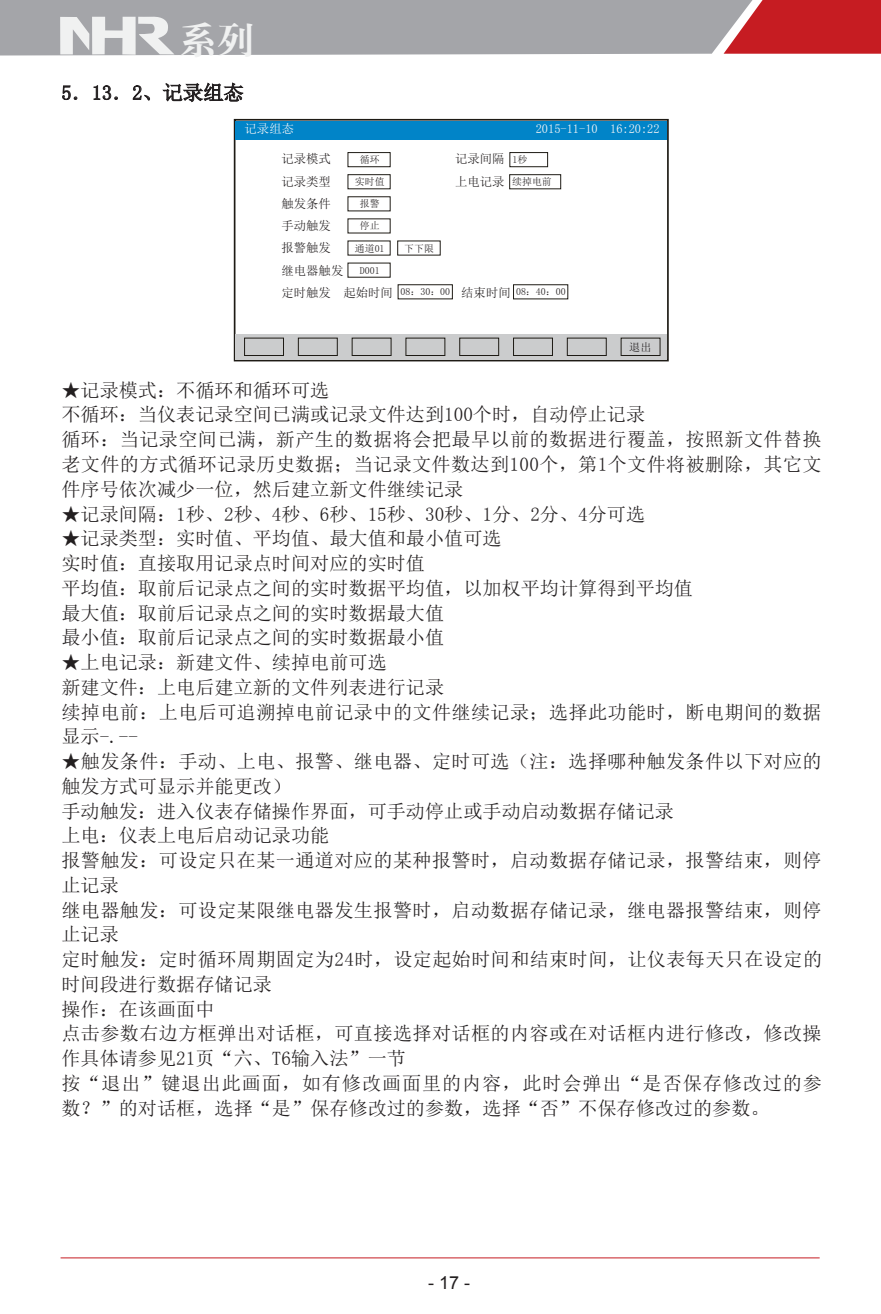
<style>
.page{position:relative;width:881px;height:1314px;background:#fff}
.page>*{position:absolute;margin:0;border:0;box-sizing:border-box;transform-origin:0 0}
.t1{font:38.02px "H Ya 4 gj";color:#f0f1f1}
.t2{font:20.25px "Sim Sun";color:#231f20}
.t3{font:19.12px/24.8px "Sim Sun";letter-spacing:.02em;color:#231f20}
.t4{font:19.12px/24.8px "Sim Sun";color:#231f20}
.t5{font:18px "Arial";color:#231f20}
.t6{font:12.38px/22.3px "Sim Sun";color:#231f20}
.t7{font:12.38px "Sim Sun";color:#fbf8f8}
.t8{font:11.25px "Sim Sun";color:#231f20}
.t9{font:9.9px "Sim Sun";color:#231f20}
</style>
<div class="page">
<svg style="left:0;top:0;width:880px;height:56px;background:#b0989c"></svg>
<hr style="left:61px;top:1257px;width:758px;height:1px;background:#c61c22">
<svg style="left:62px;top:85px;width:15px;height:15px"></svg>
<svg style="left:93px;top:85px;width:25px;height:15px"></svg>
<svg style="left:133px;top:85px;width:17px;height:16px"></svg>
<svg style="left:162px;top:82px;width:82px;height:20px"></svg>
<div style="left:234px;top:119px;width:434px;height:242px;border:2px solid #1e1b15"></div>
<div style="left:235px;top:334px;width:431px;height:25px;background:#cbcccd"></div>
<div style="left:244px;top:338px;width:40px;height:18px;border:1px solid #1e1b15"></div>
<div style="left:235px;top:121px;width:431px;height:18px;background:#0184c8"></div>
<div style="left:298px;top:338px;width:39px;height:18px;border:1px solid #1e1b15"></div>
<div style="left:352px;top:338px;width:39px;height:18px;border:1px solid #1e1b15"></div>
<div style="left:405px;top:338px;width:40px;height:18px;border:1px solid #1e1b15"></div>
<div style="left:459px;top:338px;width:39px;height:18px;border:1px solid #1e1b15"></div>
<div style="left:513px;top:338px;width:39px;height:18px;border:1px solid #1e1b15"></div>
<div style="left:566px;top:338px;width:40px;height:18px;border:1px solid #1e1b15"></div>
<div style="left:620px;top:338px;width:40px;height:18px;border:1px solid #1e1b15"></div>
<div style="left:347px;top:152px;width:43px;height:15px;border:1px solid #1e1b15"></div>
<div style="left:347px;top:174px;width:43px;height:15px;border:1px solid #1e1b15"></div>
<div style="left:509px;top:152px;width:38px;height:15px;border:1px solid #1e1b15"></div>
<div style="left:513px;top:284px;width:55px;height:15px;border:1px solid #1e1b15"></div>
<div style="left:397px;top:284px;width:55px;height:15px;border:1px solid #1e1b15"></div>
<div style="left:509px;top:174px;width:51px;height:15px;border:1px solid #1e1b15"></div>
<h1 class="t1" style="left:178px;top:20px;width:78px">系列</h1>
<p class="t2" style="left:61px;top:82px;width:184px">5．13．2、记录组态</p>
<p class="t7" style="left:244px;top:123px;width:51px">记录组态</p>
<p class="t7" style="left:535px;top:123px;width:125px">2015-11-10 16:20:22</p>
<p class="t6" style="left:281px;top:148px;width:51px">记录模式</p>
<p class="t6" style="left:455px;top:148px;width:51px">记录间隔</p>
<p class="t6" style="left:281px;top:170px;width:51px">记录类型</p>
<p class="t6" style="left:455px;top:170px;width:51px">上电记录</p>
<p class="t6" style="left:281px;top:192px;width:113px">触发条件<br>手动触发<br>报警触发<br>继电器触发<br>定时触发 起始时间</p>
<p class="t9" style="left:512px;top:155px;width:16px">1秒</p>
<p class="t9" style="left:359px;top:155px;width:21px">循环</p>
<p class="t9" style="left:355px;top:177px;width:31px">实时值</p>
<p class="t9" style="left:359px;top:199px;width:21px">报警</p>
<p class="t9" style="left:359px;top:221px;width:21px">停止</p>
<p class="t9" style="left:355px;top:243px;width:31px">通道01</p>
<p class="t9" style="left:359px;top:265px;width:21px">D001</p>
<p class="t9" style="left:512px;top:177px;width:41px">续掉电前</p>
<p class="t9" style="left:404px;top:243px;width:31px">下下限</p>
<p class="t9" style="left:400px;top:287px;width:51px">08：30：00</p>
<p class="t6" style="left:461px;top:281px;width:51px">结束时间</p>
<p class="t9" style="left:516px;top:287px;width:51px">08：40：00</p>
<p class="t8" style="left:629px;top:341px;width:24px">退出</p>
<p class="t3" style="left:61px;top:378px;width:761px">★记录模式：不循环和循环可选<br>不循环：当仪表记录空间已满或记录文件达到100个时，自动停止记录<br>循环：当记录空间已满，新产生的数据将会把最早以前的数据进行覆盖，按照新文件替换老文件的方式循环记录历史数据；当记录文件数达到100个，第1个文件将被删除，其它文件序号依次减少一位，然后建立新文件继续记录</p>
<p class="t4" style="left:61px;top:501px;width:585px">★记录间隔：1秒、2秒、4秒、6秒、15秒、30秒、1分、2分、4分可选</p>
<p class="t4" style="left:61px;top:526px;width:633px">★记录类型：实时值、平均值、最大值和最小值可选<br>实时值：直接取用记录点时间对应的实时值<br>平均值：取前后记录点之间的实时数据平均值，以加权平均计算得到平均值最大值：取前后记录点之间的实时数据最大值<br>最小值：取前后记录点之间的实时数据最小值</p>
<p class="t3" style="left:61px;top:650px;width:761px">★上电记录：新建文件、续掉电前可选<br>新建文件：上电后建立新的文件列表进行记录<br>续掉电前：上电后可追溯掉电前记录中的文件继续记录；选择此功能时，断电期间的数据显示-.--</p>
<p class="t3" style="left:61px;top:749px;width:762px">★触发条件：手动、上电、报警、继电器、定时可选（注：选择哪种触发条件以下对应的触发方式可显示并能更改）<br>手动触发：进入仪表存储操作界面，可手动停止或手动启动数据存储记录<br>上电：仪表上电后启动记录功能<br>报警触发：可设定只在某一通道对应的某种报警时，启动数据存储记录，报警结束，则停止记录<br>继电器触发：可设定某限继电器发生报警时，启动数据存储记录，继电器报警结束，则停止记录<br>定时触发：定时循环周期固定为24时，设定起始时间和结束时间，让仪表每天只在设定的时间段进行数据存储记录<br>操作：在该画面中<br>点击参数右边方框弹出对话框，可直接选择对话框的内容或在对话框内进行修改，修改操作具体请参见21页“六、T6输入法”一节<br>按“退出”键退出此画面，如有修改画面里的内容，此时会弹出“是否保存修改过的参数？”的对话框，选择“是”保存修改过的参数，选择“否”不保存修改过的参数。</p>
<p class="t5" style="left:428px;top:1271px;width:44px">- 17 -</p>
</div>
